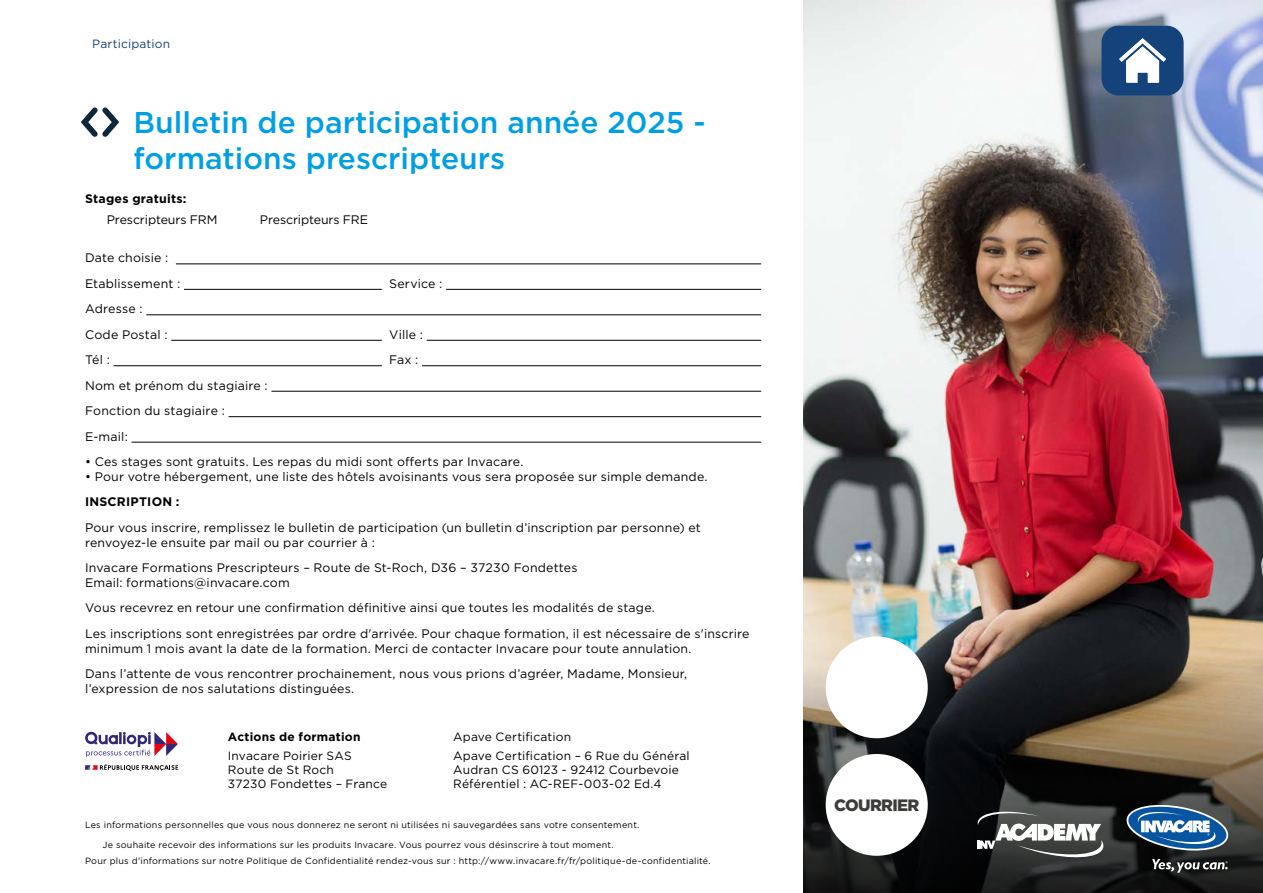
<style>
.page{position:relative;width:1263px;height:893px;background:#fff}
.page>*{position:absolute;margin:0;border:0;box-sizing:border-box;transform-origin:0 0}
.t1{font:500 30px/36px "Gotham";color:#009fe3}
.t2{font:900 16.5px "Gotham";letter-spacing:-.04em;color:#3c3c3b}
.t3{font:12.3px/25.5px "Gotham";letter-spacing:.015em;color:#000}
.t4{font:12.3px "Gotham";letter-spacing:-.01em;color:#000}
.t5{font:700 12.3px "Gotham";letter-spacing:.02em;color:#000}
.t6{font:12px/14.4px "Gotham";letter-spacing:.015em;color:#000}
.t7{font:700 12px "Gotham";letter-spacing:.02em;color:#000}
.t8{font:12px "Gotham";letter-spacing:.01em;color:#14427a}
.t9{font:9px/15px "Gotham";letter-spacing:.025em;color:#000}
</style>
<div class="page">
<img style="left:804px;top:0;width:459px;height:663px">
<svg style="left:804px;top:663px;width:459px;height:230px;background:#3b362d"></svg>
<hr style="left:176px;top:264px;width:585px;height:1px;background:#000">
<hr style="left:184px;top:289px;width:198px;height:1px;background:#000">
<hr style="left:446px;top:289px;width:315px;height:1px;background:#000">
<hr style="left:146px;top:315px;width:615px;height:1px;background:#000">
<hr style="left:171px;top:340px;width:211px;height:1px;background:#000">
<hr style="left:427px;top:340px;width:334px;height:1px;background:#000">
<hr style="left:114px;top:365px;width:268px;height:1px;background:#000">
<hr style="left:422px;top:365px;width:339px;height:1px;background:#000">
<hr style="left:271px;top:391px;width:490px;height:1px;background:#000">
<hr style="left:229px;top:416px;width:532px;height:1px;background:#000">
<hr style="left:132px;top:442px;width:629px;height:1px;background:#000">
<svg style="left:80px;top:107px;width:40px;height:30px"></svg>
<div style="left:826px;top:754px;width:102px;height:102px;background:#fff;border-radius:50%"></div>
<div style="left:826px;top:636px;width:102px;height:102px;background:#fff;border-radius:50%"></div>
<div style="left:1101px;top:26px;width:82px;height:69px;background:#14427a;border-radius:17px"></div>
<svg style="left:1119px;top:38px;width:47px;height:45px"></svg>
<svg style="left:977px;top:808px;width:127px;height:52px"></svg>
<svg style="left:1126px;top:805px;width:102px;height:68px;background:#476179"></svg>
<svg style="left:85px;top:732px;width:93px;height:25px"></svg>
<svg style="left:85px;top:764px;width:93px;height:7px"></svg>
<p class="t8" style="left:92px;top:37px;width:79px">Participation</p>
<h1 class="t1" style="left:134px;top:104px;width:574px">Bulletin de participation année 2025 - formations prescripteurs</h1>
<p class="t5" style="left:85px;top:190px;width:103px">Stages gratuits:</p>
<p class="t4" style="left:107px;top:213px;width:112px">Prescripteurs FRM</p>
<p class="t4" style="left:260px;top:213px;width:110px">Prescripteurs FRE</p>
<p class="t3" style="left:85px;top:245px;width:97px">Date choisie :<br>Etablissement :</p>
<p class="t3" style="left:389px;top:271px;width:55px">Service :</p>
<p class="t3" style="left:85px;top:296px;width:84px">Adresse :<br>Code Postal :</p>
<p class="t3" style="left:389px;top:322px;width:35px">Ville :</p>
<p class="t3" style="left:85px;top:347px;width:26px">Tél :</p>
<p class="t3" style="left:389px;top:347px;width:31px">Fax :</p>
<p class="t3" style="left:85px;top:372px;width:184px">Nom et prénom du stagiaire :<br>Fonction du stagiaire :<br>E-mail:</p>
<p class="t3" style="left:85px;top:449px;width:440px">• Ces stages sont gratuits. Les repas du midi sont offerts par Invacare.</p>
<p class="t3" style="left:85px;top:464px;width:624px">• Pour votre hébergement, une liste des hôtels avoisinants vous sera proposée sur simple demande.</p>
<p class="t5" style="left:85px;top:494px;width:96px">INSCRIPTION :</p>
<p class="t3" style="left:85px;top:520px;width:617px;line-height:14.9px">Pour vous inscrire, remplissez le bulletin de participation (un bulletin d’inscription par personne) et renvoyez-le ensuite par mail ou par courrier à :</p>
<p class="t3" style="left:85px;top:560px;width:494px;line-height:14.9px">Invacare Formations Prescripteurs – Route de St-Roch, D36 – 37230 Fondettes<br>Email: formations@invacare.com</p>
<p class="t3" style="left:85px;top:595px;width:666px">Vous recevrez en retour une confirmation définitive ainsi que toutes les modalités de stage.<br>Les inscriptions sont enregistrées par ordre d'arrivée. Pour chaque formation, il est nécessaire de s'inscrire</p>
<p class="t3" style="left:85px;top:636px;width:608px">minimum 1 mois avant la date de la formation. Merci de contacter Invacare pour toute annulation.<br>Dans l’attente de vous rencontrer prochainement, nous vous prions d’agréer, Madame, Monsieur,</p>
<p class="t3" style="left:85px;top:676px;width:271px">l’expression de nos salutations distinguées.</p>
<p class="t7" style="left:228px;top:729px;width:134px">Actions de formation</p>
<p class="t6" style="left:228px;top:748px;width:161px">Invacare Poirier SAS<br>Route de St Roch<br>37230 Fondettes – France</p>
<p class="t6" style="left:453px;top:727px;width:238px;line-height:18.6px">Apave Certification<br>Apave Certification – 6 Rue du Général</p>
<p class="t6" style="left:453px;top:763px;width:227px">Audran CS 60123 - 92412 Courbevoie<br>Référentiel : AC-REF-003-02 Ed.4</p>
<p class="t9" style="left:85px;top:817px;width:556px">Les informations personnelles que vous nous donnerez ne seront ni utilisées ni sauvegardées sans votre consentement.</p>
<p class="t9" style="left:85px;top:838px;width:627px;text-indent:18px">Je souhaite recevoir des informations sur les produits Invacare. Vous pourrez vous désinscrire à tout moment.<br>Pour plus d'informations sur notre Politique de Confidentialité rendez-vous sur : http://www.invacare.fr/fr/politique-de-confidentialité.</p>
<h2 class="t2" style="left:834px;top:794px;width:87px">COURRIER</h2>
</div>
